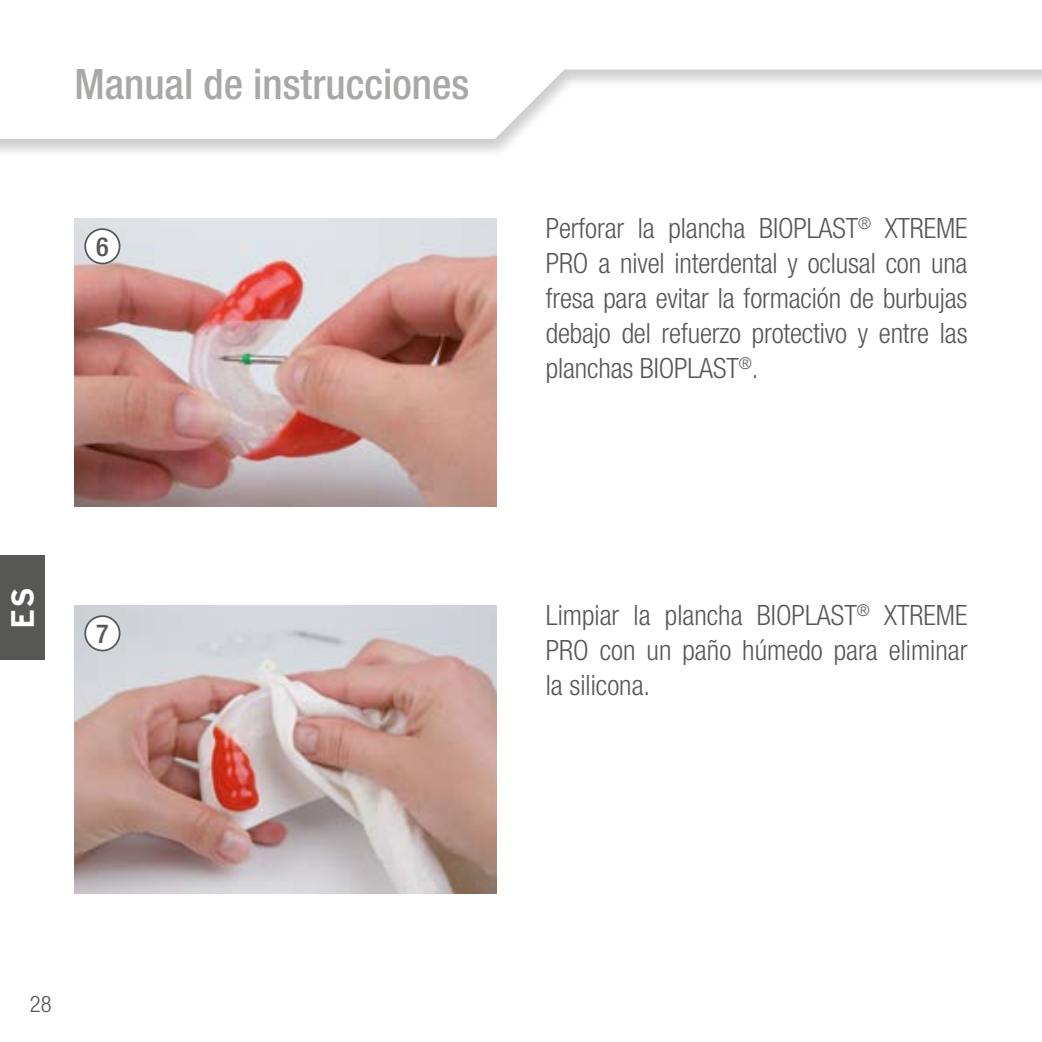
<style>
.page{position:relative;width:1042px;height:1042px;background:#fff}
.page>*{position:absolute;margin:0;border:0;box-sizing:border-box;transform-origin:0 0}
.t1{font:500 condensed 42px "Helvetica Neue LT Pro";color:#a8a8a7}
.t2{font:700 31.5px "Interstate";color:#fff}
.t3{font:300 condensed 28px/35px "Helvetica Neue LT Pro";letter-spacing:-.005em;color:#575756;text-align:justify}
.t4{font:500 condensed 26.25px "Helvetica Neue LT Pro";color:#575756}
.t5{font:300 condensed 22.75px "Helvetica Neue LT Pro";color:#575756}
</style>
<div class="page">
<div style="left:0;top:0;width:1042px;height:158px;background:#000;opacity:.2"></div>
<svg style="left:0;top:0;width:1042px;height:139px"></svg>
<div style="left:0;top:556px;width:45px;height:104px;background:#575756"></div>
<img style="left:74px;top:605px;width:422px;height:288px">
<img style="left:74px;top:218px;width:422px;height:288px">
<div style="left:85px;top:229px;width:35px;height:34px;background:#fff;border-radius:50%"></div>
<div style="left:84px;top:228px;width:36px;height:36px;border:2px solid #575756;border-radius:50%"></div>
<div style="left:85px;top:616px;width:35px;height:34px;background:#fff;border-radius:50%"></div>
<div style="left:84px;top:615px;width:36px;height:36px;border:2px solid #575756;border-radius:50%"></div>
<h1 class="t1" style="left:74px;top:59px;width:396px">Manual de instrucciones</h1>
<p class="t4" style="left:96px;top:231px;width:14px">6</p>
<p class="t3" style="left:546px;top:211px;width:423px">Perforar la plancha BIOPLAST<sup>®</sup> XTREME PRO a nivel interdental y oclusal con una fresa para evitar la formación de burbujas debajo del refuerzo protectivo y entre las planchas BIOPLAST<sup>®</sup>.</p>
<p class="t2" style="left:5px;top:628px;width:43px;rotate:-90deg">ES</p>
<p class="t4" style="left:96px;top:618px;width:14px">7</p>
<p class="t3" style="left:546px;top:598px;width:423px">Limpiar la plancha BIOPLAST<sup>®</sup> XTREME PRO con un paño húmedo para eliminar la silicona.</p>
<p class="t5" style="left:30px;top:991px;width:23px">28</p>
</div>
